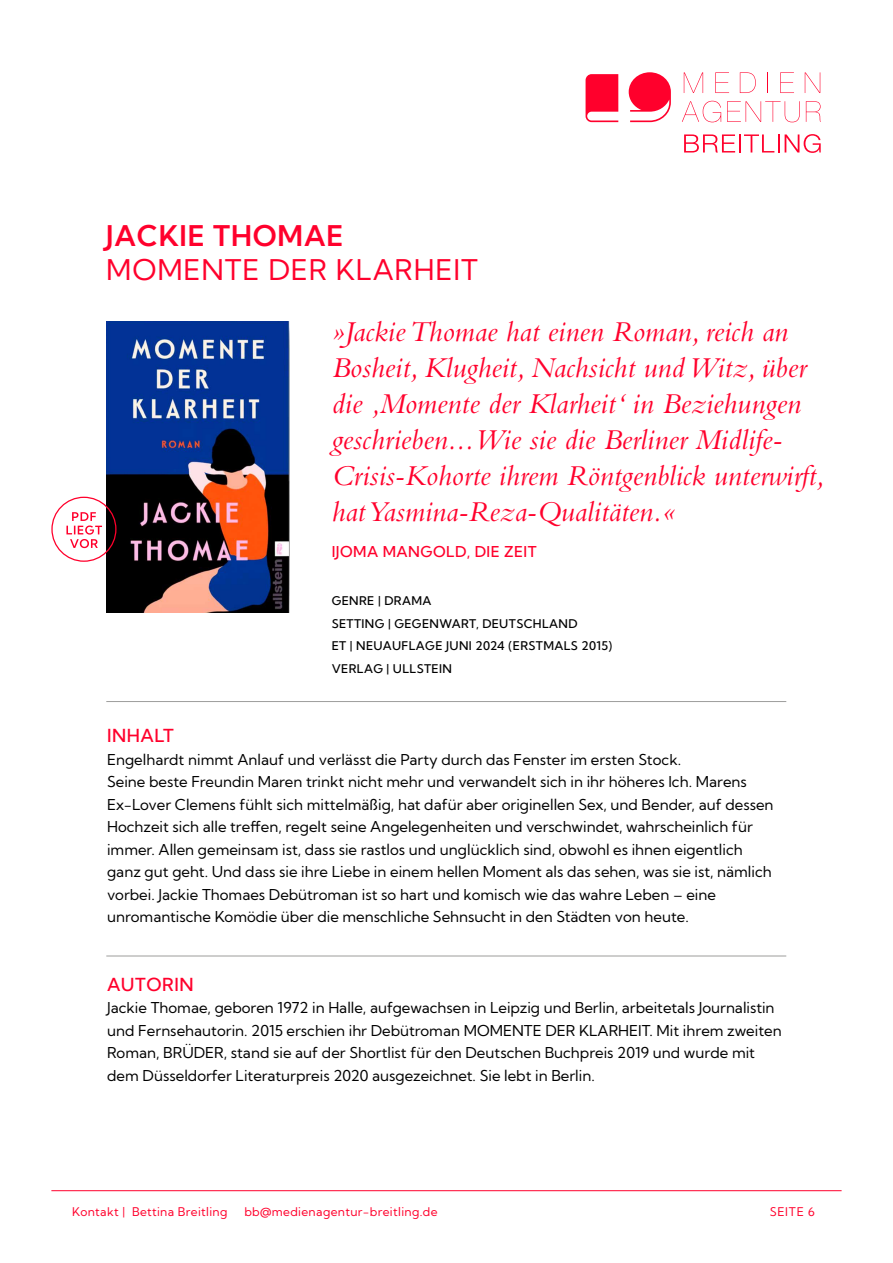
<style>
.page{position:relative;width:893px;height:1263px;background:#fff}
.page>*{position:absolute;margin:0;border:0;box-sizing:border-box;transform-origin:0 0}
.t1{font:italic 30px/36px "Bembo Std";color:#ff002c}
.t2{font:28.5px "Kumbh Sans";letter-spacing:.03em;color:#ff002c}
.t3{font:600 28.5px "Kumbh Sans";letter-spacing:.03em;color:#ff002c}
.t4{font:500 18px "Kumbh Sans";letter-spacing:.03em;color:#ff002c}
.t5{font:15px/22.5px "Kumbh Sans";color:#000}
.t6{font:500 15px "Kumbh Sans";letter-spacing:.03em;color:#ff002c}
.t7{font:500 12px/22.5px "Kumbh Sans";letter-spacing:.03em;color:#000}
.t8{font:12px "Kumbh Sans";letter-spacing:.03em;color:#ff002c}
</style>
<div class="page">
<hr style="left:51px;top:1190px;width:791px;height:1px;background:#ff002c">
<svg style="left:586px;top:74px;width:32px;height:48px"></svg>
<svg style="left:629px;top:72px;width:42px;height:50px"></svg>
<svg style="left:684px;top:72px;width:19px;height:21px"></svg>
<svg style="left:715px;top:72px;width:14px;height:21px"></svg>
<svg style="left:740px;top:72px;width:16px;height:21px"></svg>
<svg style="left:767px;top:72px;width:1px;height:21px"></svg>
<svg style="left:780px;top:72px;width:14px;height:21px"></svg>
<svg style="left:805px;top:72px;width:15px;height:21px"></svg>
<svg style="left:682px;top:101px;width:39px;height:21px"></svg>
<svg style="left:727px;top:101px;width:73px;height:21px"></svg>
<svg style="left:806px;top:101px;width:15px;height:21px"></svg>
<svg style="left:684px;top:134px;width:95px;height:18px"></svg>
<svg style="left:785px;top:134px;width:36px;height:19px"></svg>
<img style="left:106px;top:321px;width:183px;height:291px">
<div style="left:51px;top:497px;width:66px;height:65px;border:1px solid #ff002c;border-radius:50%"></div>
<svg style="left:66px;top:512px;width:36px;height:36px"></svg>
<hr style="left:106px;top:701px;width:680px;height:1px;background:#9d9d9c">
<hr style="left:106px;top:956px;width:680px;height:1px;background:#9d9d9c">
<h2 class="t3" style="left:106px;top:218px;width:239px">JACKIE THOMAE</h2>
<h2 class="t2" style="left:106px;top:252px;width:373px">MOMENTE DER KLARHEIT</h2>
<p class="t1" style="left:332px;top:313px;width:495px">»Jackie Thomae hat einen Roman, reich an Bosheit, Klugheit, Nachsicht und Witz, über die ‚Momente der Klarheit‘ in Beziehungen geschrieben... Wie sie die Berliner Midlife-Crisis-Kohorte ihrem Röntgenblick unterwirft, hat Yasmina-Reza-Qualitäten.«</p>
<p class="t6" style="left:332px;top:542px;width:206px">IJOMA MANGOLD, DIE ZEIT</p>
<p class="t7" style="left:332px;top:589px;width:282px">GENRE | DRAMA<br>SETTING | GEGENWART, DEUTSCHLAND<br>ET | NEUAUFLAGE JUNI 2024 (ERSTMALS 2015)<br>VERLAG | ULLSTEIN</p>
<p class="t4" style="left:107px;top:724px;width:68px">INHALT</p>
<p class="t5" style="left:107px;top:748px;width:668px">Engelhardt nimmt Anlauf und verlässt die Party durch das Fenster im ersten Stock.<br>Seine beste Freundin Maren trinkt nicht mehr und verwandelt sich in ihr höheres Ich. Marens Ex-Lover Clemens fühlt sich mittelmäßig, hat dafür aber originellen Sex, und Bender, auf dessen Hochzeit sich alle treffen, regelt seine Angelegenheiten und verschwindet, wahrscheinlich für immer. Allen gemeinsam ist, dass sie rastlos und unglücklich sind, obwohl es ihnen eigentlich ganz gut geht. Und dass sie ihre Liebe in einem hellen Moment als das sehen, was sie ist, nämlich vorbei. Jackie Thomaes Debütroman ist so hart und komisch wie das wahre Leben – eine unromantische Komödie über die menschliche Sehnsucht in den Städten von heute.</p>
<p class="t4" style="left:107px;top:973px;width:88px">AUTORIN</p>
<p class="t5" style="left:107px;top:997px;width:676px">Jackie Thomae, geboren 1972 in Halle, aufgewachsen in Leipzig und Berlin, arbeitetals Journalistin und Fernsehautorin. 2015 erschien ihr Debütroman MOMENTE DER KLARHEIT. Mit ihrem zweiten Roman, BRÜDER, stand sie auf der Shortlist für den Deutschen Buchpreis 2019 und wurde mit dem Düsseldorfer Literaturpreis 2020 ausgezeichnet. Sie lebt in Berlin.</p>
<p class="t8" style="left:72px;top:1204px;width:157px">Kontakt | Bettina Breitling</p>
<p class="t8" style="left:244px;top:1204px;width:195px">bb@medienagentur-breitling.de</p>
<p class="t8" style="left:770px;top:1204px;width:47px">SEITE 6</p>
</div>
